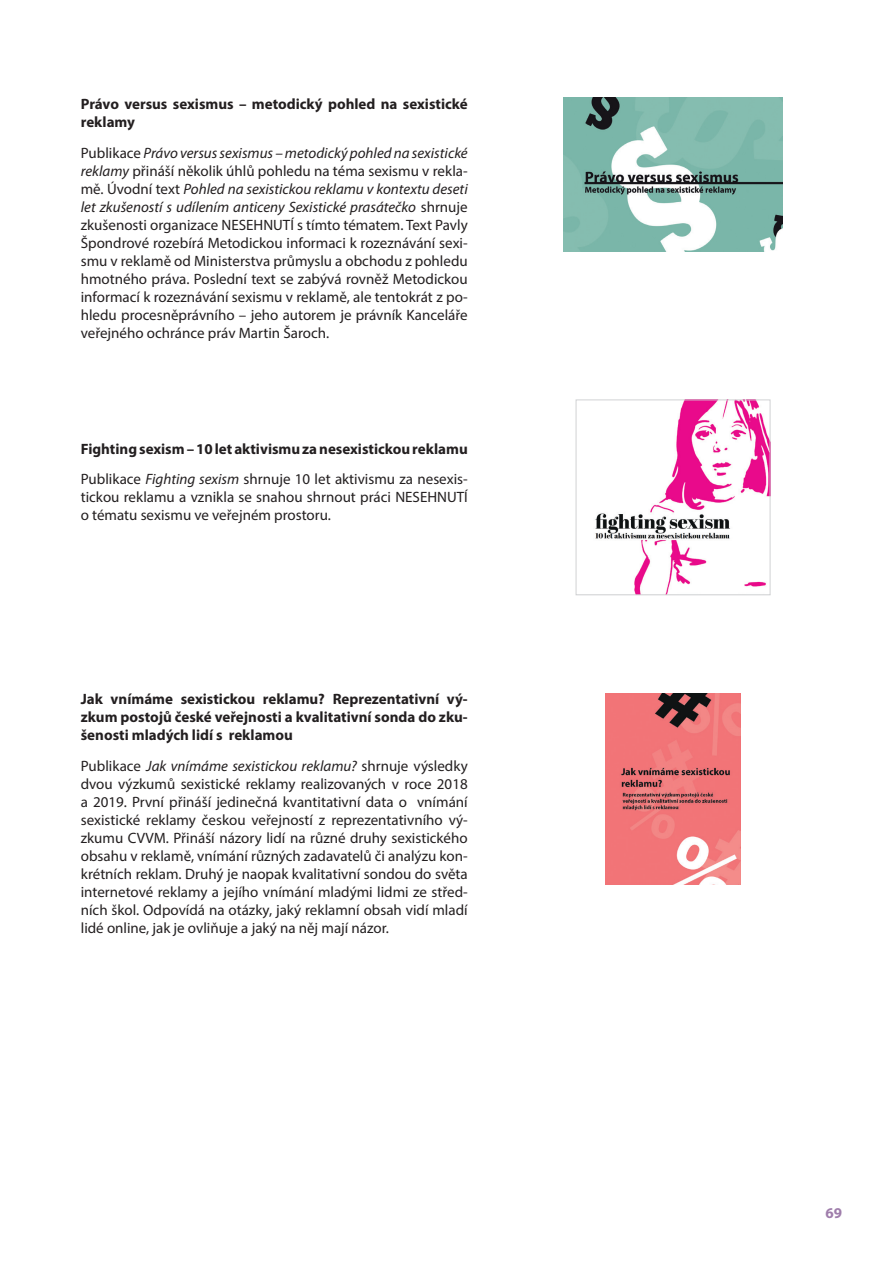
<style>
.page{position:relative;width:893px;height:1263px;background:#fff}
.page>*{position:absolute;margin:0;border:0;box-sizing:border-box;transform-origin:0 0}
.t1{font:15px/18px "Myriad Pro";color:#231f20;text-align:justify}
.t2{font:700 15px/18px "Myriad Pro";color:#231f20}
.t3{font:700 15px "Myriad Pro";color:#9f7dab}
.s1{font-style:italic}
.s2{font-weight:400}
.s3{font-weight:400;font-style:italic}
</style>
<div class="page">
<img style="left:564px;top:98px;width:218px;height:154px">
<img style="left:595px;top:402px;width:173px;height:191px">
<div style="left:576px;top:400px;width:194px;height:195px;border:1px solid #d1d2d4"></div>
<img style="left:606px;top:693px;width:134px;height:192px">
<p class="t2" style="left:81px;top:95px;width:388px">Právo versus sexismus – metodický pohled na sexistické reklamy</p>
<p class="t1" style="left:81px;top:144px;width:388px">Publikace <span class="s1">Právo versus sexismus – metodický pohled na sexistické reklamy</span> přináší několik úhlů pohledu na téma sexismu v rekla&shy;mě. Úvodní text <span class="s1">Pohled na sexistickou reklamu v kontextu deseti let zkušeností s udílením anticeny Sexistické prasátečko</span> shrnuje zkušenosti organizace NESEHNUTÍ s tímto tématem. Text Pavly Špondrové rozebírá Metodickou informaci k rozeznávání sexi&shy;smu v reklamě od Ministerstva průmyslu a obchodu z pohledu hmotného práva. Poslední text se zabývá rovněž Metodickou informací k rozeznávání sexismu v reklamě, ale tentokrát z po&shy;hledu procesněprávního – jeho autorem je právník Kanceláře veřejného ochránce práv Martin Šaroch.</p>
<p class="t2" style="left:81px;top:433px;width:388px;line-height:30.8px">Fighting sexism – 10 let aktivismu za nesexistickou reklamu<br><span class="s2">Publikace</span> <span class="s3">Fighting sexism</span> <span class="s2">shrnuje 10 let aktivismu za nesexis-</span></p>
<p class="t1" style="left:81px;top:488px;width:388px">tickou reklamu a vznikla se snahou shrnout práci NESEHNUTÍ o tématu sexismu ve veřejném prostoru.</p>
<p class="t2" style="left:81px;top:690px;width:388px;text-align:justify">Jak vnímáme sexistickou reklamu? Reprezentativní vý&shy;zkum postojů české veřejnosti a kvalitativní sonda do zku&shy;šenosti mladých lidí s reklamou</p>
<p class="t1" style="left:81px;top:757px;width:388px">Publikace <span class="s1">Jak vnímáme sexistickou reklamu?</span> shrnuje výsledky dvou výzkumů sexistické reklamy realizovaných v roce 2018 a 2019. První přináší jedinečná kvantitativní data o vnímání sexistické reklamy českou veřejností z reprezentativního vý&shy;zkumu CVVM. Přináší názory lidí na různé druhy sexistického obsahu v reklamě, vnímání různých zadavatelů či analýzu kon&shy;krétních reklam. Druhý je naopak kvalitativní sondou do světa internetové reklamy a jejího vnímání mladými lidmi ze střed&shy;ních škol. Odpovídá na otázky, jaký reklamní obsah vidí mladí lidé online, jak je ovliňuje a jaký na něj mají názor.</p>
<p class="t3" style="left:825px;top:1203px;width:18px">69</p>
</div>
